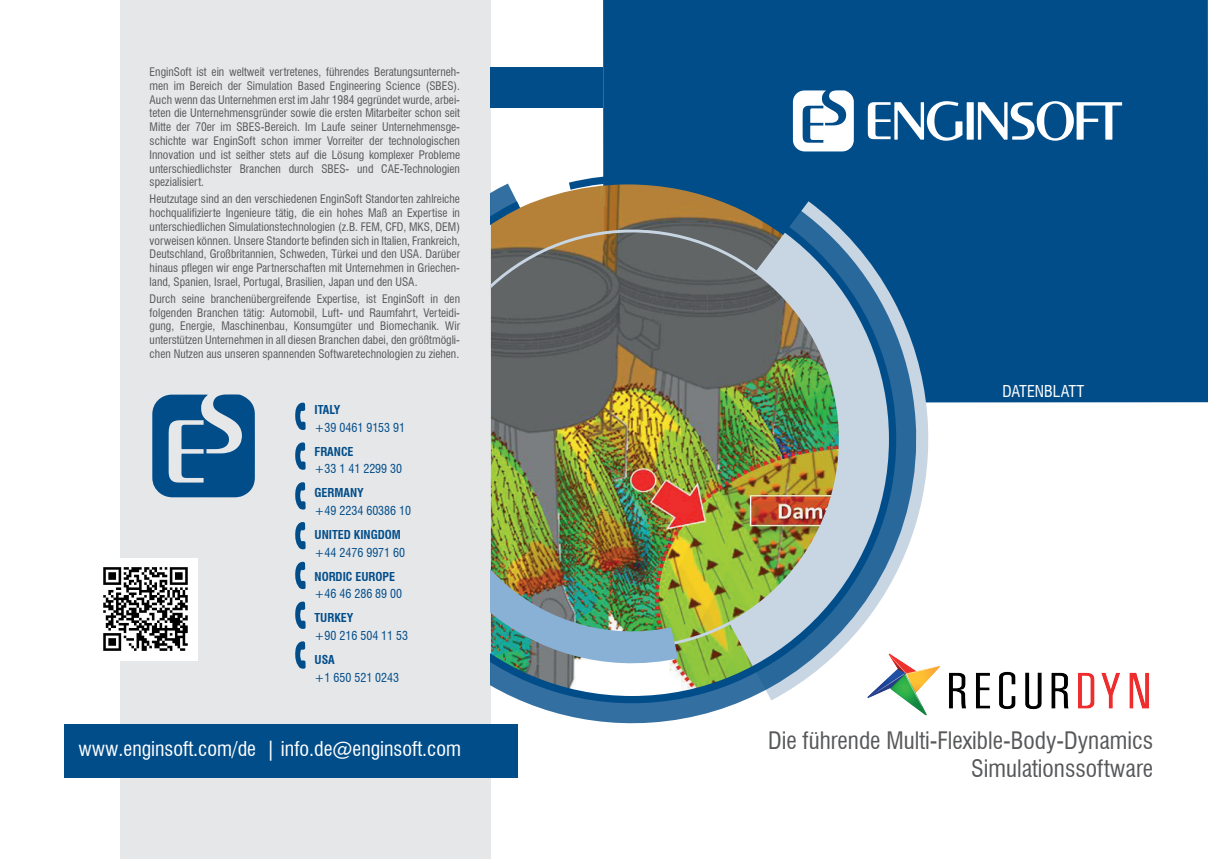
<style>
.page{position:relative;width:1208px;height:859px;background:#fff}
.page>*{position:absolute;margin:0;border:0;box-sizing:border-box;transform-origin:0 0}
.t1{font:condensed 23.5px/28.2px "Swiss 721 BT";color:#57585a;text-align:right}
.t2{font:condensed 20px "Swiss 721 BT";color:#fff}
.t3{font:condensed 16px "Swiss 721 BT";color:#fff}
.t4{font:condensed 12px "Swiss 721 BT";color:#014d8a}
.t5{font:700 condensed 12px "Swiss 721 BT";color:#014d8a}
.t6{font:condensed 11.5px/13.8px "Swiss 721 BT";color:#57585a;text-align:justify}
</style>
<div class="page">
<div style="left:120px;top:0;width:370px;height:859px;background:#e6e7e9"></div>
<div style="left:603px;top:0;width:605px;height:403px;background:#014d8a"></div>
<img style="left:103px;top:558px;width:94px;height:103px">
<svg style="left:603px;top:140px;width:317px;height:584px;background:#3672a2"></svg>
<svg style="left:537px;top:156px;width:379px;height:567px"></svg>
<svg style="left:537px;top:158px;width:376px;height:496px"></svg>
<img style="left:491px;top:171px;width:409px;height:536px">
<svg style="left:793px;top:90px;width:61px;height:61px"></svg>
<div style="left:966px;top:102px;width:7px;height:38px;background:#fff"></div>
<svg style="left:978px;top:101px;width:144px;height:40px"></svg>
<svg style="left:867px;top:101px;width:95px;height:40px"></svg>
<svg style="left:295px;top:403px;width:11px;height:27px"></svg>
<svg style="left:295px;top:442px;width:11px;height:28px"></svg>
<svg style="left:295px;top:482px;width:11px;height:28px"></svg>
<svg style="left:295px;top:522px;width:11px;height:27px"></svg>
<svg style="left:295px;top:562px;width:11px;height:27px"></svg>
<svg style="left:295px;top:602px;width:11px;height:27px"></svg>
<svg style="left:295px;top:641px;width:11px;height:28px"></svg>
<svg style="left:152px;top:394px;width:103px;height:103px"></svg>
<div style="left:490px;top:67px;width:113px;height:41px;background:#014d8a"></div>
<img style="left:867px;top:654px;width:282px;height:61px">
<div style="left:64px;top:724px;width:454px;height:54px;background:#014d8a"></div>
<p class="t6" style="left:150px;top:65px;width:312px">EnginSoft ist ein weltweit vertretenes, führendes Beratungsunterneh&shy;men im Bereich der Simulation Based Engineering Science (SBES).<br>Auch wenn das Unternehmen erst im Jahr 1984 gegründet wurde, arbei&shy;teten die Unternehmensgründer sowie die ersten Mitarbeiter schon seit Mitte der 70er im SBES-Bereich. Im Laufe seiner Unternehmensge&shy;schichte war EnginSoft schon immer Vorreiter der technologischen Innovation und ist seither stets auf die Lösung komplexer Probleme unterschiedlichster Branchen durch SBES- und CAE-Technologien spezialisiert.</p>
<p class="t6" style="left:150px;top:192px;width:312px">Heutzutage sind an den verschiedenen EnginSoft Standorten zahlreiche hochqualifizierte Ingenieure tätig, die ein hohes Maß an Expertise in unterschiedlichen Simulationstechnologien (z.B. FEM, CFD, MKS, DEM) vorweisen können. Unsere Standorte befinden sich in Italien, Frankreich, Deutschland, Großbritannien, Schweden, Türkei und den USA. Darüber hinaus pflegen wir enge Partnerschaften mit Unternehmen in Griechen&shy;land, Spanien, Israel, Portugal, Brasilien, Japan und den USA.</p>
<p class="t6" style="left:150px;top:292px;width:312px">Durch seine branchenübergreifende Expertise, ist EnginSoft in den folgenden Branchen tätig: Automobil, Luft- und Raumfahrt, Verteidi&shy;gung, Energie, Maschinenbau, Konsumgüter und Biomechanik. Wir unterstützen Unternehmen in all diesen Branchen dabei, den größtmögli&shy;chen Nutzen aus unseren spannenden Softwaretechnologien zu ziehen.</p>
<p class="t5" style="left:314px;top:402px;width:28px">ITALY</p>
<p class="t4" style="left:314px;top:420px;width:92px">+39 0461 9153 91</p>
<p class="t5" style="left:314px;top:444px;width:41px">FRANCE</p>
<p class="t4" style="left:314px;top:462px;width:89px">+33 1 41 2299 30</p>
<p class="t5" style="left:314px;top:486px;width:51px">GERMANY</p>
<p class="t4" style="left:314px;top:503px;width:98px">+49 2234 60386 10</p>
<p class="t5" style="left:314px;top:527px;width:88px">UNITED KINGDOM</p>
<p class="t4" style="left:314px;top:545px;width:92px">+44 2476 9971 60</p>
<p class="t5" style="left:314px;top:569px;width:82px">NORDIC EUROPE</p>
<p class="t4" style="left:314px;top:587px;width:89px">+46 46 286 89 00</p>
<p class="t5" style="left:314px;top:611px;width:40px">TURKEY</p>
<p class="t4" style="left:314px;top:628px;width:95px">+90 216 504 11 53</p>
<p class="t5" style="left:314px;top:652px;width:22px">USA</p>
<p class="t4" style="left:314px;top:670px;width:86px">+1 650 521 0243</p>
<h2 class="t2" style="left:79px;top:737px;width:384px">www.enginsoft.com/de | info.de@enginsoft.com</h2>
<h3 class="t3" style="left:1002px;top:382px;width:83px">DATENBLATT</h3>
<h1 class="t1" style="left:768px;top:726px;width:387px">Die führende Multi-Flexible-Body-Dynamics<br>Simulationssoftware</h1>
</div>
